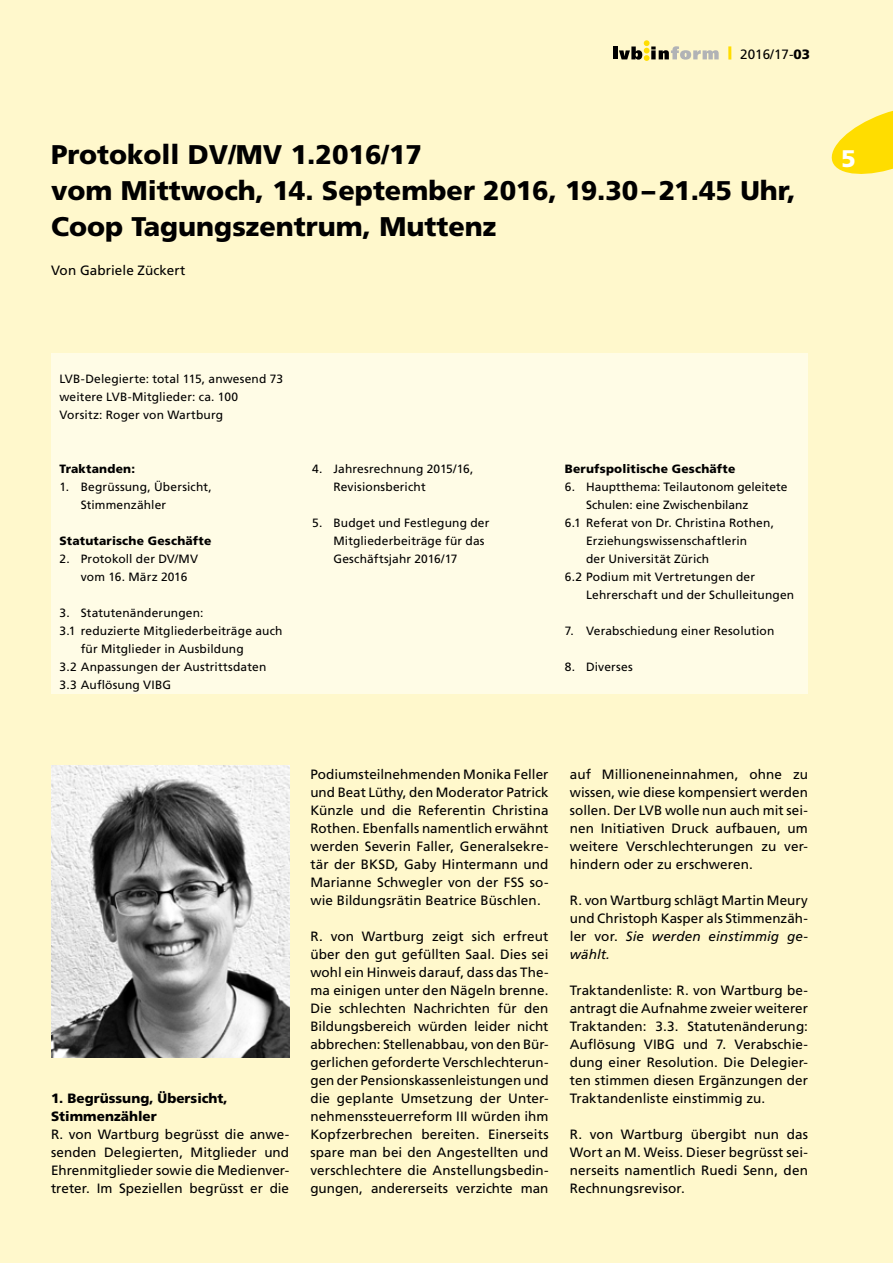
<style>
.page{position:relative;width:893px;height:1263px;background:#fff8cc}
.page>*{position:absolute;margin:0;border:0;box-sizing:border-box;transform-origin:0 0}
.t1{font:900 27px/36px "Frutiger LT Std";color:#000}
.t2{font:900 24px "Frutiger LT Std";color:#fff}
.t3{font:13.5px/18px "Frutiger LT Std";letter-spacing:.005em;color:#000;text-align:justify}
.t4{font:900 13.5px/18px "Frutiger LT Std";color:#000}
.t5{font:12px/18px "Frutiger LT Std";letter-spacing:.01em;color:#000}
.t6{font:900 12px "Frutiger LT Std";letter-spacing:.015em;color:#000}
.s1{font-weight:900}
.s2{font-style:italic}
</style>
<div class="page">
<svg style="left:831px;top:110px;width:62px;height:64px"></svg>
<hr style="left:613px;top:47px;width:4px;height:12px;background:#000">
<svg style="left:619px;top:40px;width:100px;height:21px"></svg>
<hr style="left:728px;top:46px;width:3px;height:14px;background:#fd0">
<div style="left:51px;top:353px;width:757px;height:340px;background:#fffce6"></div>
<img style="left:51px;top:765px;width:238px;height:293px">
<p class="t3" style="left:740px;top:45px;width:71px">2016/17-<span class="s1">03</span></p>
<h1 class="t1" style="left:51px;top:136px;width:746px">Protokoll DV/MV 1.2016/17<br>vom Mittwoch, 14. September 2016, 19.30–21.45 Uhr,<br>Coop Tagungszentrum, Muttenz</h1>
<p class="t3" style="left:51px;top:261px;width:136px">Von Gabriele Zückert</p>
<h2 class="t2" style="left:841px;top:144px;width:16px">5</h2>
<p class="t5" style="left:60px;top:369px;width:225px">LVB-Delegierte: total 115, anwesend 73 weitere LVB-Mitglieder: ca. 100<br>Vorsitz: Roger von Wartburg</p>
<p class="t6" style="left:60px;top:461px;width:77px">Traktanden:</p>
<p class="t5" style="left:81px;top:477px;width:133px;text-indent:-21px">1. Begrüssung, Übersicht,<br>Stimmenzähler</p>
<p class="t6" style="left:60px;top:533px;width:153px">Statutarische Geschäfte</p>
<p class="t5" style="left:81px;top:549px;width:119px;text-indent:-21px">2. Protokoll der DV/MV vom 16. März 2016</p>
<p class="t5" style="left:60px;top:603px;width:145px">3. Statutenänderungen:</p>
<p class="t5" style="left:60px;top:621px;width:224px">3.1 reduzierte Mitgliederbeiträge auch</p>
<p class="t5" style="left:81px;top:639px;width:164px">für Mitglieder in Ausbildung</p>
<p class="t5" style="left:60px;top:657px;width:208px">3.2 Anpassungen der Austrittsdaten</p>
<p class="t5" style="left:60px;top:675px;width:113px">3.3 Auflösung VIBG</p>
<p class="t5" style="left:333px;top:459px;width:141px;text-indent:-21px">4. Jahresrechnung 2015/16,<br>Revisionsbericht</p>
<p class="t5" style="left:333px;top:513px;width:158px;text-indent:-21px">5. Budget und Festlegung der<br>Mitgliederbeiträge für das<br>Geschäftsjahr 2016/17</p>
<p class="t6" style="left:565px;top:461px;width:172px">Berufspolitische Geschäfte</p>
<p class="t5" style="left:565px;top:477px;width:224px">6. Hauptthema: Teilautonom geleitete</p>
<p class="t5" style="left:586px;top:495px;width:164px">Schulen: eine Zwischenbilanz</p>
<p class="t5" style="left:565px;top:513px;width:211px">6.1 Referat von Dr. Christina Rothen,</p>
<p class="t5" style="left:586px;top:531px;width:163px">Erziehungswissenschaftlerin</p>
<p class="t5" style="left:586px;top:549px;width:125px">der Universität Zürich</p>
<p class="t5" style="left:565px;top:567px;width:192px">6.2 Podium mit Vertretungen der</p>
<p class="t5" style="left:586px;top:585px;width:210px">Lehrerschaft und der Schulleitungen</p>
<p class="t5" style="left:565px;top:621px;width:211px">7. Verabschiedung einer Resolution</p>
<p class="t5" style="left:565px;top:657px;width:69px">8. Diverses</p>
<p class="t4" style="left:51px;top:1089px;width:178px">1. Begrüssung, Übersicht,<br>Stimmenzähler</p>
<p class="t3" style="left:51px;top:1125px;width:240px">R. von Wartburg begrüsst die anwe&shy;senden Delegierten, Mitglieder und Ehrenmitglieder sowie die Medienver&shy;treter. Im Speziellen begrüsst er die</p>
<p class="t3" style="left:310px;top:765px;width:240px">Podiumsteilnehmenden Monika Feller und Beat Lüthy, den Moderator Patrick Künzle und die Referentin Christina Rothen. Ebenfalls namentlich erwähnt werden Severin Faller, Generalsekre&shy;tär der BKSD, Gaby Hintermann und Marianne Schwegler von der FSS so&shy;wie Bildungsrätin Beatrice Büschlen.</p>
<p class="t3" style="left:310px;top:927px;width:240px">R. von Wartburg zeigt sich erfreut über den gut gefüllten Saal. Dies sei wohl ein Hinweis darauf, dass das The&shy;ma einigen unter den Nägeln brenne.<br>Die schlechten Nachrichten für den Bildungsbereich würden leider nicht abbrechen: Stellenabbau, von den Bür&shy;gerlichen geforderte Verschlechterun&shy;gen der Pensionskassenleistungen und die geplante Umsetzung der Unter&shy;nehmenssteuerreform III würden ihm Kopfzerbrechen bereiten. Einerseits spare man bei den Angestellten und verschlechtere die Anstellungsbedin&shy;gungen, andererseits verzichte man</p>
<p class="t3" style="left:570px;top:765px;width:240px">auf Millioneneinnahmen, ohne zu wissen, wie diese kompensiert werden sollen. Der LVB wolle nun auch mit sei&shy;nen Initiativen Druck aufbauen, um weitere Verschlechterungen zu ver&shy;hindern oder zu erschweren.</p>
<p class="t3" style="left:570px;top:891px;width:240px">R. von Wartburg schlägt Martin Meury und Christoph Kasper als Stimmenzäh&shy;ler vor. <span class="s2">Sie werden einstimmig ge&shy;wählt.</span></p>
<p class="t3" style="left:570px;top:981px;width:240px">Traktandenliste: R. von Wartburg be&shy;antragt die Aufnahme zweier weiterer Traktanden: 3.3. Statutenänderung:<br>Auflösung VIBG und 7. Verabschie&shy;dung einer Resolution. Die Delegier&shy;ten stimmen diesen Ergänzungen der Traktandenliste einstimmig zu.</p>
<p class="t3" style="left:570px;top:1125px;width:240px">R. von Wartburg übergibt nun das Wort an M. Weiss. Dieser begrüsst sei&shy;nerseits namentlich Ruedi Senn, den Rechnungsrevisor.</p>
</div>
